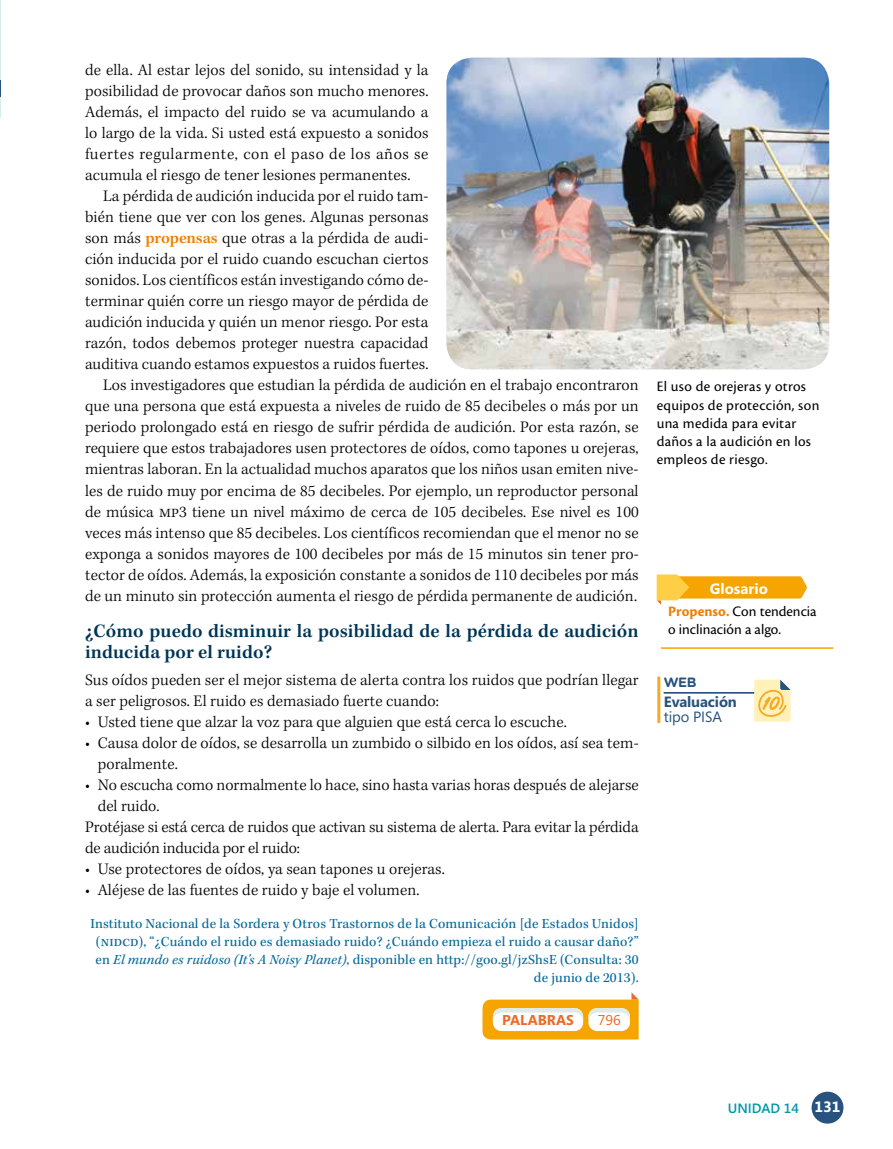
<style>
.page{position:relative;width:893px;height:1149px;background:#fff}
.page>*{position:absolute;margin:0;border:0;box-sizing:border-box;transform-origin:0 0}
.t1{font:600 19.5px/21px "Kepler Std";letter-spacing:.005em;color:#003555}
.t2{font:300 16.5px/21px "Kepler Std";letter-spacing:.005em;color:#000}
.t3{font:15px/18.3px "Cronos Pro";letter-spacing:.02em;color:#000}
.t4{font:15px/18px "Cronos Pro";color:#000}
.t5{font:700 15px "Segoe";color:#fff}
.t6{font:700 14.85px "Segoe";letter-spacing:-.01em;color:#27537e}
.t7{font:14.85px "Segoe";letter-spacing:-.01em;color:#27537e}
.t8{font:14.25px/18px "Kepler Std";letter-spacing:.01em;color:#00699b;text-align:right}
.t9{font:700 14.25px "Segoe";color:#eb6a27}
.t10{font:14.25px "Segoe";color:#eb6a27}
.t11{font:600 13.5px "Segoe";color:#0097a8}
.t12{font:700 13.5px "Gotham Rounded";color:#27537e}
.s1{font-weight:600;color:#ee7f00}
.s2{font-style:italic}
.s3{font-weight:700;color:#ee7f00}
.s4{font-weight:700;font-size:15px;color:#fff}
</style>
<div class="page">
<div style="left:812px;top:1091px;width:31px;height:32px;background:#27537e;border-radius:50%"></div>
<hr style="left:0;top:97px;width:1px;height:43px;background:#f6a400">
<svg style="left:0;top:0;width:1px;height:117px"></svg>
<img style="left:446px;top:58px;width:383px;height:311px">
<svg style="left:657px;top:574px;width:150px;height:30px"></svg>
<hr style="left:661px;top:647px;width:172px;height:1px;background:#f6a400">
<svg style="left:482px;top:992px;width:157px;height:47px"></svg>
<svg style="left:664px;top:679px;width:127px;height:42px"></svg>
<hr style="left:657px;top:676px;width:3px;height:46px;background:#f6a924">
<p class="t2" style="left:85px;top:60px;width:345px;text-align:justify">de ella. Al estar lejos del sonido, su intensidad y la posibilidad de provocar daños son mucho menores.<br>Además, el impacto del ruido se va acumulando a lo largo de la vida. Si usted está expuesto a sonidos fuertes regularmente, con el paso de los años se acumula el riesgo de tener lesiones permanentes.</p>
<p class="t2" style="left:103px;top:186px;width:327px">La pérdida de audición inducida por el ruido tam-</p>
<p class="t2" style="left:85px;top:207px;width:345px">bién tiene que ver con los genes. Algunas personas</p>
<p class="t2" style="left:85px;top:228px;width:345px">son más <span class="s1">propensas</span> que otras a la pérdida de audi-</p>
<p class="t2" style="left:85px;top:249px;width:345px">ción inducida por el ruido cuando escuchan ciertos</p>
<p class="t2" style="left:85px;top:270px;width:345px">sonidos. Los científicos están investigando cómo de-</p>
<p class="t2" style="left:85px;top:291px;width:345px">terminar quién corre un riesgo mayor de pérdida de</p>
<p class="t2" style="left:85px;top:312px;width:345px">audición inducida y quién un menor riesgo. Por esta</p>
<p class="t2" style="left:85px;top:333px;width:345px">razón, todos debemos proteger nuestra capacidad</p>
<p class="t2" style="left:85px;top:354px;width:345px">auditiva cuando estamos expuestos a ruidos fuertes.</p>
<p class="t2" style="left:103px;top:375px;width:537px">Los investigadores que estudian la pérdida de audición en el trabajo encontraron</p>
<p class="t2" style="left:85px;top:396px;width:555px">que una persona que está expuesta a niveles de ruido de 85 decibeles o más por un</p>
<p class="t2" style="left:85px;top:417px;width:555px">periodo prolongado está en riesgo de sufrir pérdida de audición. Por esta razón, se</p>
<p class="t2" style="left:85px;top:438px;width:555px">requiere que estos trabajadores usen protectores de oídos, como tapones u orejeras,</p>
<p class="t2" style="left:85px;top:459px;width:555px">mientras laboran. En la actualidad muchos aparatos que los niños usan emiten nive-</p>
<p class="t2" style="left:85px;top:480px;width:555px">les de ruido muy por encima de 85 decibeles. Por ejemplo, un reproductor personal</p>
<p class="t2" style="left:85px;top:501px;width:555px">de música mp3 tiene un nivel máximo de cerca de 105 decibeles. Ese nivel es 100</p>
<p class="t2" style="left:85px;top:522px;width:555px">veces más intenso que 85 decibeles. Los científicos recomiendan que el menor no se</p>
<p class="t2" style="left:85px;top:543px;width:555px">exponga a sonidos mayores de 100 decibeles por más de 15 minutos sin tener pro-</p>
<p class="t2" style="left:85px;top:564px;width:555px">tector de oídos. Además, la exposición constante a sonidos de 110 decibeles por más</p>
<p class="t2" style="left:85px;top:585px;width:554px">de un minuto sin protección aumenta el riesgo de pérdida permanente de audición.</p>
<p class="t1" style="left:85px;top:620px;width:555px">¿Cómo puedo disminuir la posibilidad de la pérdida de audición inducida por el ruido?</p>
<p class="t2" style="left:85px;top:669px;width:555px">Sus oídos pueden ser el mejor sistema de alerta contra los ruidos que podrían llegar a ser peligrosos. El ruido es demasiado fuerte cuando:</p>
<p class="t2" style="left:85px;top:711px;width:483px">• Usted tiene que alzar la voz para que alguien que está cerca lo escuche.</p>
<p class="t2" style="left:98px;top:732px;width:542px;text-indent:-13px">• Causa dolor de oídos, se desarrolla un zumbido o silbido en los oídos, así sea tem&shy;poralmente.</p>
<p class="t2" style="left:85px;top:774px;width:555px">• No escucha como normalmente lo hace, sino hasta varias horas después de alejarse</p>
<p class="t2" style="left:98px;top:795px;width:63px">del ruido.</p>
<p class="t2" style="left:85px;top:816px;width:555px">Protéjase si está cerca de ruidos que activan su sistema de alerta. Para evitar la pérdida</p>
<p class="t2" style="left:85px;top:837px;width:216px">de audición inducida por el ruido:</p>
<p class="t2" style="left:85px;top:858px;width:361px">• Use protectores de oídos, ya sean tapones u orejeras.</p>
<p class="t2" style="left:85px;top:879px;width:336px">• Aléjese de las fuentes de ruido y baje el volumen.</p>
<p class="t8" style="left:91px;top:914px;width:550px">Instituto Nacional de la Sordera y Otros Trastornos de la Comunicación [de Estados Unidos] (nidcd), “¿Cuándo el ruido es demasiado ruido? ¿Cuándo empieza el ruido a causar daño?” en <span class="s2">El mundo es ruidoso (It's A Noisy Planet)</span>, disponible en http://goo.gl/jzShsE (Consulta: 30 de junio de 2013).</p>
<p class="t9" style="left:502px;top:1009px;width:73px">PALABRAS</p>
<p class="t10" style="left:598px;top:1009px;width:25px">796</p>
<p class="t3" style="left:657px;top:377px;width:164px">El uso de orejeras y otros equipos de protección, son una medida para evitar daños a la audición en los empleos de riesgo.</p>
<p class="t5" style="left:710px;top:577px;width:60px">Glosario</p>
<p class="t4" style="left:668px;top:602px;width:150px"><span class="s3">Propenso.</span> Con tendencia o inclinación a algo.</p>
<p class="t12" style="left:664px;top:672px;width:34px">WEB</p>
<p class="t6" style="left:664px;top:691px;width:74px">Evaluación</p>
<p class="t7" style="left:664px;top:706px;width:59px">tipo PISA</p>
<p class="t11" style="left:728px;top:1099px;width:114px">UNIDAD 14 <span class="s4">131</span></p>
</div>
